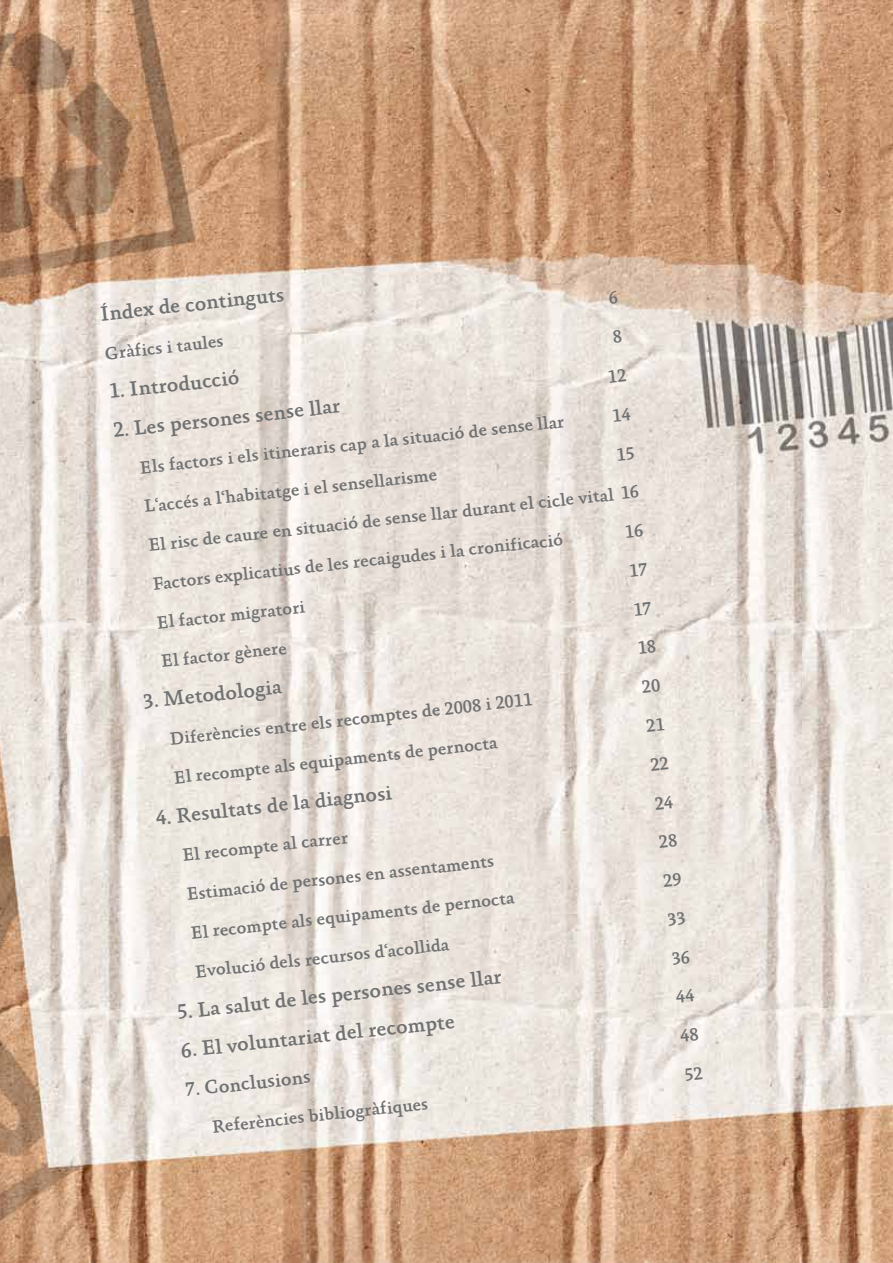
<style>
.page{position:relative;width:893px;height:1263px;background:#fff}
.page>*{position:absolute;margin:0;border:0;box-sizing:border-box;transform-origin:0 0}
.t1{font:500 21px "Absara TF";color:#707172}
.t2{font:500 19.5px "Absara TF";color:#707172}
.t3{font:500 18px/39.2px "Absara TF";color:#707172}
</style>
<div class="page">
<img style="left:0;top:0;width:893px;height:1263px">
<svg style="left:609px;top:291px;width:9px;height:14px"></svg>
<svg style="left:613px;top:330px;width:9px;height:13px"></svg>
<svg style="left:609px;top:369px;width:17px;height:14px"></svg>
<svg style="left:613px;top:407px;width:18px;height:15px"></svg>
<svg style="left:617px;top:446px;width:17px;height:14px"></svg>
<svg style="left:626px;top:524px;width:17px;height:14px"></svg>
<svg style="left:630px;top:563px;width:18px;height:14px"></svg>
<svg style="left:634px;top:601px;width:18px;height:14px"></svg>
<svg style="left:638px;top:640px;width:18px;height:14px"></svg>
<svg style="left:642px;top:679px;width:18px;height:14px"></svg>
<svg style="left:646px;top:718px;width:18px;height:14px"></svg>
<svg style="left:650px;top:756px;width:19px;height:15px"></svg>
<svg style="left:655px;top:795px;width:18px;height:14px"></svg>
<svg style="left:659px;top:834px;width:18px;height:14px"></svg>
<svg style="left:663px;top:873px;width:18px;height:14px"></svg>
<svg style="left:668px;top:911px;width:17px;height:15px"></svg>
<svg style="left:672px;top:950px;width:18px;height:15px"></svg>
<svg style="left:676px;top:989px;width:18px;height:14px"></svg>
<svg style="left:680px;top:1028px;width:18px;height:14px"></svg>
<svg style="left:685px;top:1066px;width:18px;height:15px"></svg>
<p class="t1" style="left:99px;top:301px;width:186px;rotate:-6deg">Índex de continguts</p>
<p class="t3" style="left:103px;top:334px;width:121px;rotate:-6deg">Gràfics i taules</p>
<p class="t1" style="left:108px;top:379px;width:132px;rotate:-6deg">1. Introducció</p>
<p class="t1" style="left:112px;top:417px;width:230px;rotate:-6deg">2. Les persones sense llar</p>
<p class="t3" style="left:138px;top:447px;width:428px;rotate:-6deg">Els factors i els itineraris cap a la situació de sense llar</p>
<p class="t3" style="left:142px;top:486px;width:296px;rotate:-6deg">L‘accés a l‘habitatge i el sensellarisme</p>
<p class="t3" style="left:146px;top:525px;width:495px;rotate:-6deg">El risc de caure en situació de sense llar durant el cicle vital 16<br>Factors explicatius de les recaigudes i la cronificació</p>
<p class="t3" style="left:155px;top:603px;width:150px;rotate:-6deg">El factor migratori</p>
<p class="t3" style="left:159px;top:642px;width:128px;rotate:-6deg">El factor gènere</p>
<p class="t1" style="left:142px;top:689px;width:141px;rotate:-6deg">3. Metodologia</p>
<p class="t3" style="left:168px;top:719px;width:366px;rotate:-6deg">Diferències entre els recomptes de 2008 i 2011</p>
<p class="t3" style="left:172px;top:758px;width:327px;rotate:-6deg">El recompte als equipaments de pernocta</p>
<p class="t1" style="left:154px;top:805px;width:239px;rotate:-6deg">4. Resultats de la diagnosi</p>
<p class="t3" style="left:180px;top:836px;width:168px;rotate:-6deg">El recompte al carrer</p>
<p class="t3" style="left:185px;top:874px;width:311px;rotate:-6deg">Estimació de persones en assentaments</p>
<p class="t3" style="left:189px;top:913px;width:327px;rotate:-6deg">El recompte als equipaments de pernocta</p>
<p class="t3" style="left:193px;top:952px;width:257px;rotate:-6deg">Evolució dels recursos d‘acollida</p>
<p class="t1" style="left:176px;top:999px;width:328px;rotate:-6deg">5. La salut de les persones sense llar</p>
<p class="t1" style="left:180px;top:1038px;width:277px;rotate:-6deg">6. El voluntariat del recompte</p>
<p class="t2" style="left:184px;top:1078px;width:127px;rotate:-6deg">7. Conclusions</p>
<p class="t3" style="left:210px;top:1107px;width:219px;rotate:-6deg">Referències bibliogràfiques</p>
</div>
